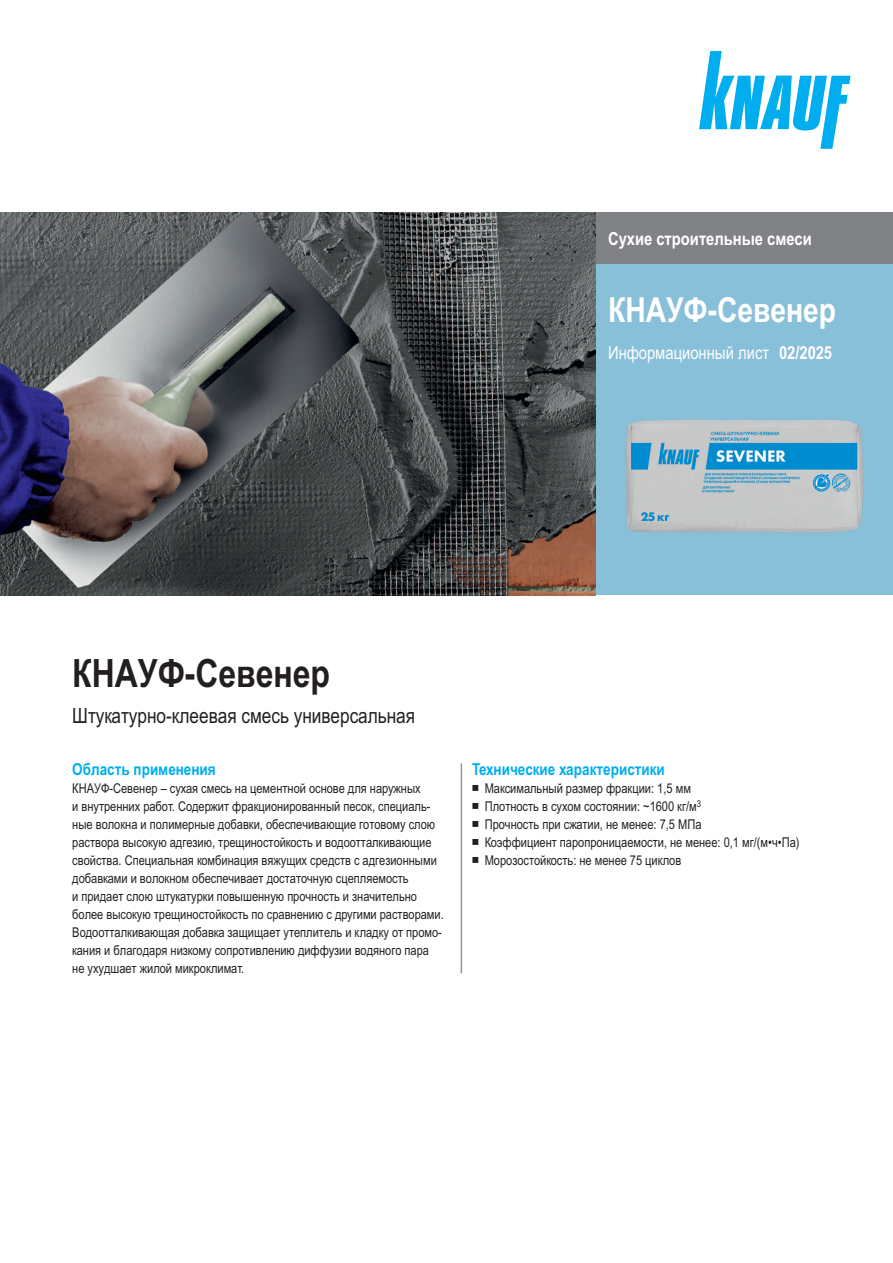
<style>
.page{position:relative;width:893px;height:1263px;background:#fff}
.page>*{position:absolute;margin:0;border:0;box-sizing:border-box;transform-origin:0 0}
.t1{font:700 39px "Arial Narrow MT Pro Cyr";color:#231f20}
.t2{font:700 34.5px "Arial Narrow MT Pro Cyr";color:#fff}
.t3{font:21px "Arial Narrow MT Pro Cyr";color:#231f20}
.t4{font:18px "Arial Narrow MT Pro Cyr";color:#fff}
.t5{font:700 18px "Arial Narrow MT Pro Cyr";color:#fff}
.t6{font:700 16.5px "Arial Narrow MT Pro Cyr";color:#00aeef}
.t7{font:13.5px/18px "Arial Narrow MT Pro Cyr";color:#231f20}
.s1{font-weight:700}
.s2{font-family:"Arial Unicode MS"}
</style>
<div class="page">
<svg style="left:699px;top:51px;width:151px;height:98px"></svg>
<div style="left:595px;top:213px;width:298px;height:382px;background:#89c0d9"></div>
<div style="left:595px;top:213px;width:298px;height:51px;background:#808285"></div>
<img style="left:0;top:213px;width:595px;height:382px">
<img style="left:625px;top:420px;width:239px;height:113px">
<hr style="left:461px;top:763px;width:1px;height:210px;background:#939598">
<h3 class="t5" style="left:608px;top:232px;width:205px">Сухие строительные смеси</h3>
<h2 class="t2" style="left:608px;top:298px;width:230px">КНАУФ-Севенер</h2>
<h3 class="t4" style="left:608px;top:346px;width:226px">Информационный лист <span class="s1">02/2025</span></h3>
<h1 class="t1" style="left:72px;top:659px;width:259px">КНАУФ-Севенер</h1>
<h3 class="t3" style="left:72px;top:708px;width:344px">Штукатурно-клеевая смесь универсальная</h3>
<p class="t6" style="left:72px;top:763px;width:145px">Область применения</p>
<p class="t7" style="left:72px;top:781px;width:373px">КНАУФ-Севенер – сухая смесь на цементной основе для наружных<br>и внутренних работ. Содержит фракционированный песок, специаль&shy;ные волокна и полимерные добавки, обеспечивающие готовому слою раствора высокую адгезию, трещиностойкость и водоотталкивающие свойства. Специальная комбинация вяжущих средств с адгезионными добавками и волокном обеспечивает достаточную сцепляемость<br>и придает слою штукатурки повышенную прочность и значительно более высокую трещиностойкость по сравнению с другими растворами.<br>Водоотталкивающая добавка защищает утеплитель и кладку от промо&shy;кания и благодаря низкому сопротивлению диффузии водяного пара не ухудшает жилой микроклимат.</p>
<p class="t6" style="left:472px;top:763px;width:194px">Технические характеристики</p>
<p class="t7" style="left:472px;top:781px;width:329px"><span class="s2">￭</span> Максимальный размер фракции: 1,5 мм<br><span class="s2">￭</span> Плотность в сухом состоянии: ~1600 кг/м<sup>3<br></sup><span class="s2">￭</span> Прочность при сжатии, не менее: 7,5 МПа<br><span class="s2">￭</span> Коэффициент паропроницаемости, не менее: 0,1 мг/(м•ч•Па)<span class="s2">￭</span> Морозостойкость: не менее 75 циклов</p>
</div>
